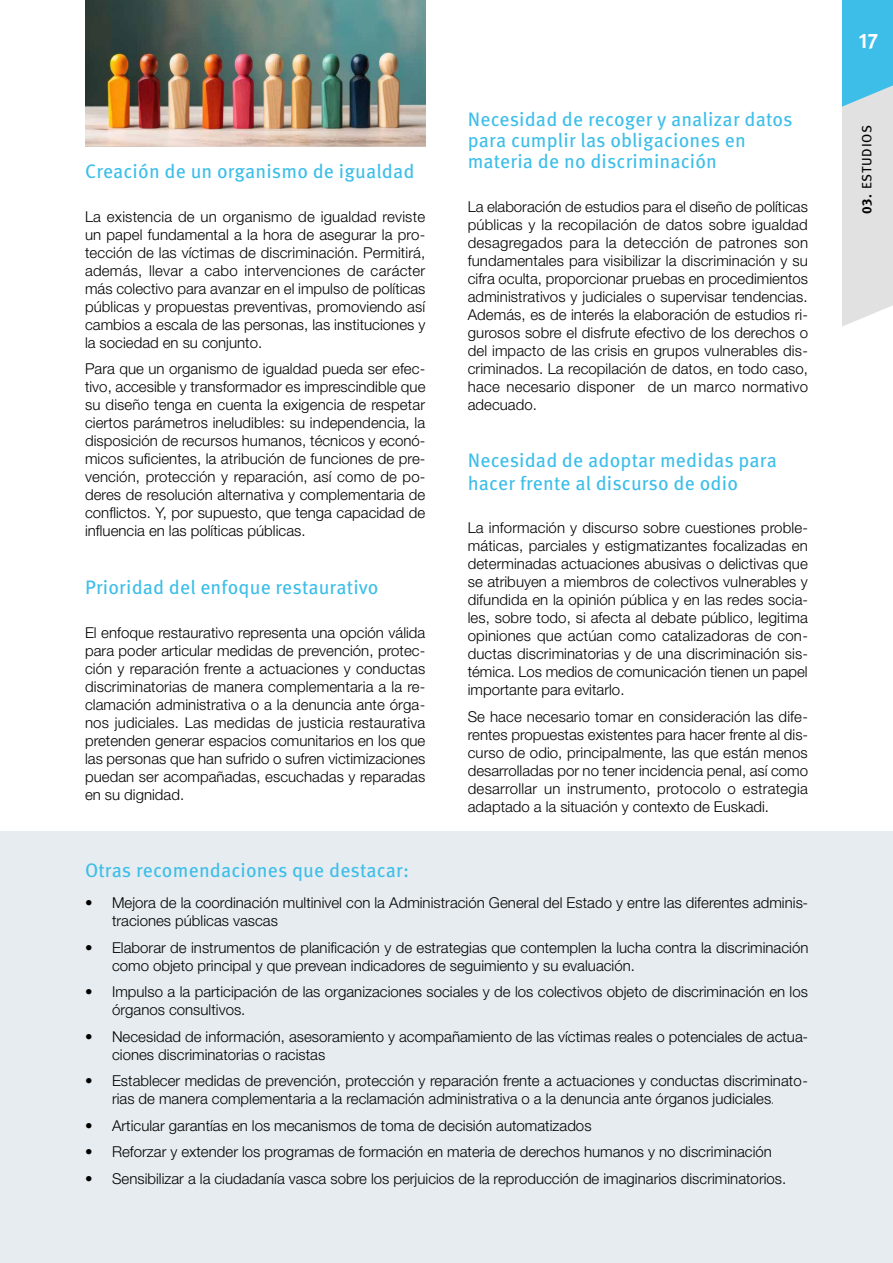
<style>
.page{position:relative;width:893px;height:1263px;background:#fff}
.page>*{position:absolute;margin:0;border:0;box-sizing:border-box;transform-origin:0 0}
.t1{font:700 21px "Meta Pro";color:#fff}
._02_LADILLA_02{font:19.5px/21px "Meta Pro";letter-spacing:.01em;color:#3dbee9}
._00_TEXTO_GENERAL{font:300 15px/18px "Helvetica Neue LT Std";color:#000;text-align:justify}
.t2{font:13.5px "Meta Pro";letter-spacing:.055em;color:#000}
.s1{font-weight:100;font-stretch:condensed}
.s2{font-weight:700}
</style>
<div class="page">
<svg style="left:842px;top:0;width:51px;height:327px;background:#b1d7e5"></svg>
<div style="left:0;top:831px;width:893px;height:432px;background:#e6ecf0"></div>
<img style="left:85px;top:0;width:340px;height:147px">
<p class="_02_LADILLA_02" style="left:85px;top:160px;width:331px">Creación de un organismo de igualdad</p>
<p class="_00_TEXTO_GENERAL" style="left:85px;top:207px;width:342px">La existencia de un organismo de igualdad reviste un papel fundamental a la hora de asegurar la pro&shy;tección de las víctimas de discriminación. Permitirá, además, llevar a cabo intervenciones de carácter más colectivo para avanzar en el impulso de políticas públicas y propuestas preventivas, promoviendo así cambios a escala de las personas, las instituciones y la sociedad en su conjunto.</p>
<p class="_00_TEXTO_GENERAL" style="left:85px;top:360px;width:342px">Para que un organismo de igualdad pueda ser efec&shy;tivo, accesible y transformador es imprescindible que su diseño tenga en cuenta la exigencia de respetar ciertos parámetros ineludibles: su independencia, la disposición de recursos humanos, técnicos y econó&shy;micos suficientes, la atribución de funciones de pre&shy;vención, protección y reparación, así como de po&shy;deres de resolución alternativa y complementaria de conflictos. Y, por supuesto, que tenga capacidad de influencia en las políticas públicas.</p>
<p class="_02_LADILLA_02" style="left:85px;top:575px;width:295px">Prioridad del enfoque restaurativo</p>
<p class="_00_TEXTO_GENERAL" style="left:85px;top:623px;width:342px">El enfoque restaurativo representa una opción válida para poder articular medidas de prevención, protec&shy;ción y reparación frente a actuaciones y conductas discriminatorias de manera complementaria a la re&shy;clamación administrativa o a la denuncia ante órga&shy;nos judiciales. Las medidas de justicia restaurativa pretenden generar espacios comunitarios en los que las personas que han sufrido o sufren victimizaciones puedan ser acompañadas, escuchadas y reparadas en su dignidad.</p>
<p class="_02_LADILLA_02" style="left:468px;top:107px;width:326px">Necesidad de recoger y analizar datos para cumplir las obligaciones en materia de no discriminación</p>
<p class="_00_TEXTO_GENERAL" style="left:468px;top:197px;width:342px">La elaboración de estudios para el diseño de políticas públicas y la recopilación de datos sobre igualdad desagregados para la detección de patrones son fundamentales para visibilizar la discriminación y su cifra oculta, proporcionar pruebas en procedimientos administrativos y judiciales o supervisar tendencias.<br>Además, es de interés la elaboración de estudios ri&shy;gurosos sobre el disfrute efectivo de los derechos o del impacto de las crisis en grupos vulnerables dis&shy;criminados. La recopilación de datos, en todo caso, hace necesario disponer de un marco normativo adecuado.</p>
<p class="_02_LADILLA_02" style="left:468px;top:448px;width:311px;line-height:22.5px">Necesidad de adoptar medidas para hacer frente al discurso de odio</p>
<p class="_00_TEXTO_GENERAL" style="left:468px;top:518px;width:342px">La información y discurso sobre cuestiones proble&shy;máticas, parciales y estigmatizantes focalizadas en determinadas actuaciones abusivas o delictivas que se atribuyen a miembros de colectivos vulnerables y difundida en la opinión pública y en las redes socia&shy;les, sobre todo, si afecta al debate público, legitima opiniones que actúan como catalizadoras de con&shy;ductas discriminatorias y de una discriminación sis&shy;témica. Los medios de comunicación tienen un papel importante para evitarlo.</p>
<p class="_00_TEXTO_GENERAL" style="left:468px;top:707px;width:342px">Se hace necesario tomar en consideración las dife&shy;rentes propuestas existentes para hacer frente al dis&shy;curso de odio, principalmente, las que están menos desarrolladas por no tener incidencia penal, así como desarrollar un instrumento, protocolo o estrategia adaptado a la situación y contexto de Euskadi.</p>
<p class="_02_LADILLA_02" style="left:85px;top:859px;width:326px">Otras recomendaciones que destacar:</p>
<p class="_00_TEXTO_GENERAL" style="left:112px;top:893px;width:697px;text-indent:-27px">• Mejora de la coordinación multinivel con la Administración General del Estado y entre las diferentes adminis&shy;traciones públicas vascas</p>
<p class="_00_TEXTO_GENERAL" style="left:112px;top:938px;width:698px;text-indent:-27px">• Elaborar de instrumentos de planificación y de estrategias que contemplen la lucha contra la discriminación como objeto principal y que prevean indicadores de seguimiento y su evaluación.</p>
<p class="_00_TEXTO_GENERAL" style="left:112px;top:982px;width:697px;text-indent:-27px">• Impulso a la participación de las organizaciones sociales y de los colectivos objeto de discriminación en los órganos consultivos.</p>
<p class="_00_TEXTO_GENERAL" style="left:112px;top:1027px;width:697px;text-indent:-27px">• Necesidad de información, asesoramiento y acompañamiento de las víctimas reales o potenciales de actua&shy;ciones discriminatorias o racistas</p>
<p class="_00_TEXTO_GENERAL" style="left:85px;top:1071px;width:724px;text-align:center">• Establecer medidas de prevención, protección y reparación frente a actuaciones y conductas discriminato&shy;rias de manera complementaria a la reclamación administrativa o a la denuncia ante órganos judiciales<span class="s1">.</span></p>
<p class="_00_TEXTO_GENERAL" style="left:85px;top:1116px;width:508px">• Articular garantías en los mecanismos de toma de decisión automatizados</p>
<p class="_00_TEXTO_GENERAL" style="left:85px;top:1142px;width:688px">• Reforzar y extender los programas de formación en materia de derechos humanos y no discriminación</p>
<p class="_00_TEXTO_GENERAL" style="left:85px;top:1169px;width:703px">• Sensibilizar a la ciudadanía vasca sobre los perjuicios de la reproducción de imaginarios discriminatorios.</p>
<h1 class="t1" style="left:859px;top:24px;width:21px">17</h1>
<p class="t2" style="left:857px;top:214px;width:91px;rotate:-90deg"><span class="s2">03.</span> ESTUDIOS</p>
</div>
